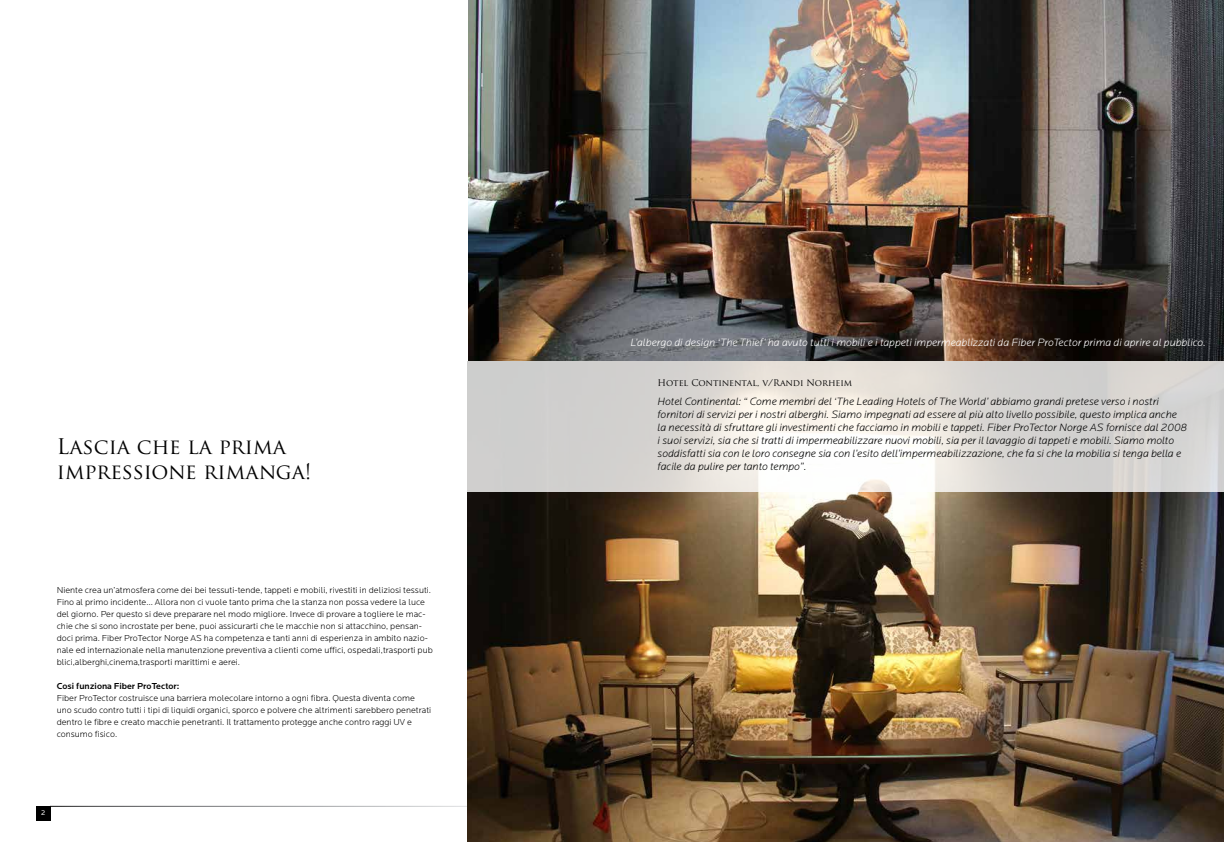
<style>
.page{position:relative;width:1224px;height:842px;background:#fff}
.page>*{position:absolute;margin:0;border:0;box-sizing:border-box;transform-origin:0 0}
.t1{font:21px/25.2px "Trajan Pro";color:#000}
.t2{font:italic 300 11px/13px "Locator";color:#000}
.t3{font:italic 300 11px "Locator";color:#fff}
.t4{font:300 9px/12px "Locator";color:#000}
.t5{font:9px "Trajan Pro";letter-spacing:-.005em;color:#000}
.t6{font:500 9px "Locator";color:#000}
.t7{font:7px "Locator";color:#fff}
</style>
<div class="page">
<div style="left:36px;top:806px;width:14px;height:14px;background:#000"></div>
<img style="left:468px;top:0;width:756px;height:361px">
<img style="left:468px;top:361px;width:756px;height:481px">
<svg style="left:467px;top:362px;width:757px;height:130px;background:#dedcd8"></svg>
<h1 class="t1" style="left:57px;top:433px;width:256px">Lascia che la prima impressione rimanga!</h1>
<p class="t4" style="left:57px;top:584px;width:378px">Niente crea un’atmosfera come dei bei tessuti-tende, tappeti e mobili, rivestiti in deliziosi tessuti.<br>Fino al primo incidente… Allora non ci vuole tanto prima che la stanza non possa vedere la luce del giorno. Per questo si deve preparare nel modo migliore. Invece di provare a togliere le mac&shy;chie che si sono incrostate per bene, puoi assicurarti che le macchie non si attacchino, pensan&shy;doci prima. Fiber ProTector Norge AS ha competenza e tanti anni di esperienza in ambito nazio&shy;nale ed internazionale nella manutenzione preventiva a clienti come uffici, ospedali,trasporti pub blici,alberghi,cinema,trasporti marittimi e aerei.</p>
<p class="t6" style="left:57px;top:681px;width:124px">Cosi funziona Fiber ProTector:</p>
<p class="t4" style="left:57px;top:692px;width:376px">Fiber ProTector costruisce una barriera molecolare intorno a ogni fibra. Questa diventa come uno scudo contro tutti i tipi di liquidi organici, sporco e polvere che altrimenti sarebbero penetrati dentro le fibre e creato macchie penetranti. Il trattamento protegge anche contro raggi UV e consumo fisico.</p>
<p class="t7" style="left:41px;top:809px;width:6px">2</p>
<p class="t3" style="left:630px;top:336px;width:577px">L’albergo di design ‘The Thief’ ha avuto tutti i mobili e i tappeti impermeablizzati da Fiber ProTector prima di aprire al pubblico.</p>
<p class="t5" style="left:658px;top:377px;width:196px">Hotel Continental, v/Randi Norheim</p>
<p class="t2" style="left:658px;top:395px;width:531px">Hotel Continental: “ Come membri del ‘The Leading Hotels of The World’ abbiamo grandi pretese verso i nostri fornitori di servizi per i nostri alberghi. Siamo impegnati ad essere al più alto livello possibile, questo implica anche la necessità di sfruttare gli investimenti che facciamo in mobili e tappeti. Fiber ProTector Norge AS fornisce dal 2008 i suoi servizi, sia che si tratti di impermeabilizzare nuovi mobili, sia per il lavaggio di tappeti e mobili. Siamo molto soddisfatti sia con le loro consegne sia con l’esito dell’impermeabilizzazione, che fa si che la mobilia si tenga bella e facile da pulire per tanto tempo”.</p>
</div>
